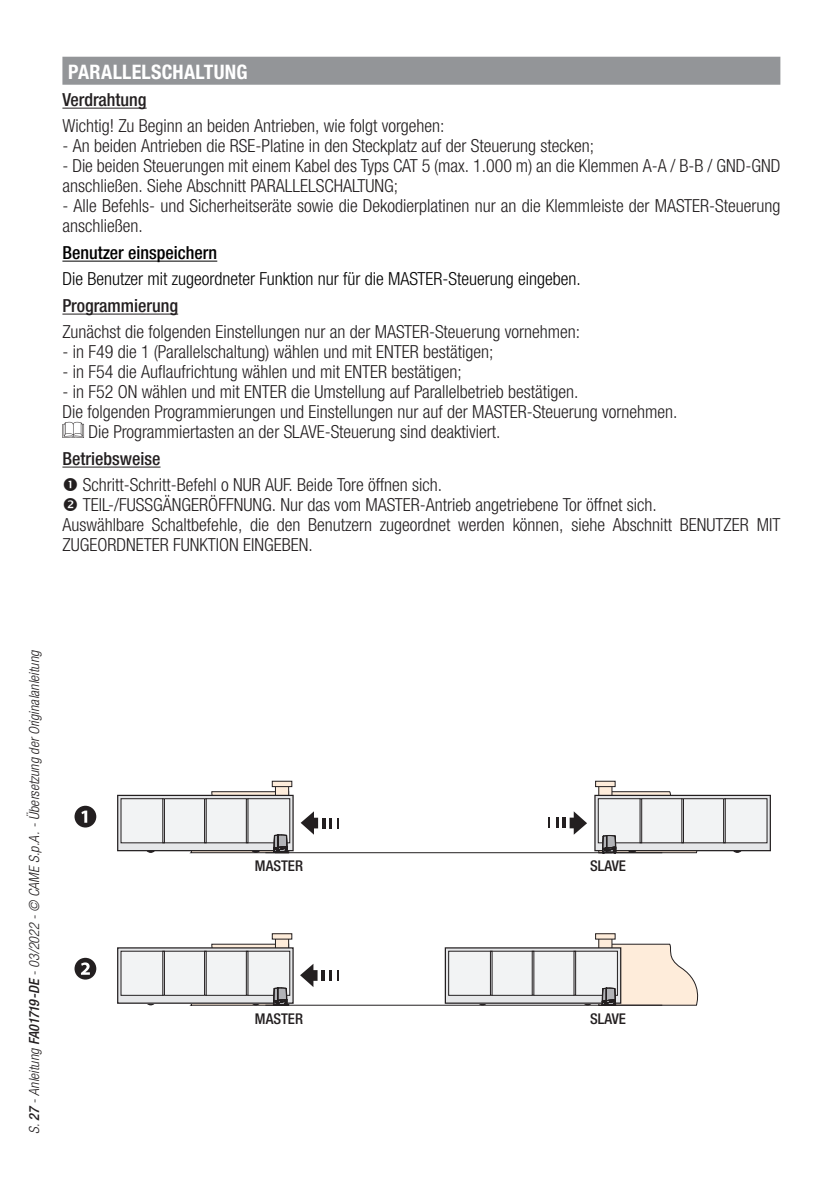
<style>
.page{position:relative;width:840px;height:1191px;background:#fff}
.page>*{position:absolute;margin:0;border:0;box-sizing:border-box;transform-origin:0 0}
.Lingua_su_grigio{font:700 condensed 20px "Helvetica Neue LTW1 G";letter-spacing:.01em;color:#fff}
.Testo_BASE{font:300 condensed 18px/20px "Helvetica Neue LTW1 G";color:#231f20}
.Testo_BASE-2{font:300 condensed 18px "Helvetica Neue LTW1 G";color:#000}
.t1{font:500 condensed 18px "Helvetica Neue LTW1 G";color:#231f20}
.t2{font:500 condensed 18px "Helvetica Neue LTW1 G";color:#000}
.t3{font:500 condensed 14.8px "Helvetica Neue LT Pro";color:#231f20}
.t4{font:italic 300 condensed 14px "Helvetica Neue LTW1 G";color:#231f20}
.s1{font-weight:500}
</style>
<div class="page">
<svg style="left:74px;top:805px;width:22px;height:22px"></svg>
<svg style="left:74px;top:957px;width:22px;height:22px"></svg>
<div style="left:275px;top:938px;width:13px;height:67px;background:#feecda"></div>
<div style="left:275px;top:938px;width:14px;height:67px;border:1px solid #231f20"></div>
<div style="left:272px;top:933px;width:19px;height:6px;background:#feecda"></div>
<div style="left:272px;top:933px;width:20px;height:6px;border:1px solid #231f20"></div>
<svg style="left:598px;top:938px;width:13px;height:67px"></svg>
<div style="left:595px;top:933px;width:19px;height:6px;background:#feecda"></div>
<div style="left:595px;top:933px;width:20px;height:6px;border:1px solid #231f20"></div>
<hr style="left:265px;top:1005px;width:397px;height:1px;background:#231f20">
<div style="left:477px;top:994px;width:11px;height:11px;border:1px solid #231f20;border-radius:50%"></div>
<div style="left:581px;top:994px;width:12px;height:11px;border:1px solid #231f20;border-radius:50%"></div>
<svg style="left:446px;top:949px;width:151px;height:52px"></svg>
<div style="left:448px;top:951px;width:169px;height:44px;background:#f2f3f4"></div>
<div style="left:490px;top:951px;width:2px;height:44px;border:1px solid #231f20"></div>
<div style="left:531px;top:951px;width:3px;height:44px;border:1px solid #231f20"></div>
<div style="left:145px;top:994px;width:11px;height:11px;border:1px solid #231f20;border-radius:50%"></div>
<svg style="left:119px;top:949px;width:172px;height:52px"></svg>
<div style="left:121px;top:951px;width:168px;height:44px;background:#f2f3f4"></div>
<div style="left:162px;top:951px;width:3px;height:44px;border:1px solid #231f20"></div>
<svg style="left:300px;top:964px;width:17px;height:23px"></svg>
<hr style="left:321px;top:970px;width:4px;height:10px;background:#231f20">
<svg style="left:329px;top:970px;width:2px;height:10px"></svg>
<svg style="left:190px;top:943px;width:99px;height:63px"></svg>
<svg style="left:597px;top:943px;width:102px;height:63px"></svg>
<svg style="left:277px;top:787px;width:10px;height:4px"></svg>
<div style="left:275px;top:785px;width:14px;height:68px;border:1px solid #231f20"></div>
<div style="left:272px;top:781px;width:19px;height:5px;background:#feecda"></div>
<div style="left:272px;top:781px;width:20px;height:6px;border:1px solid #231f20"></div>
<svg style="left:600px;top:787px;width:10px;height:4px"></svg>
<div style="left:595px;top:781px;width:19px;height:5px;background:#feecda"></div>
<div style="left:595px;top:781px;width:20px;height:6px;border:1px solid #231f20"></div>
<hr style="left:265px;top:852px;width:397px;height:1px;background:#231f20">
<div style="left:731px;top:841px;width:11px;height:12px;border:1px solid #231f20;border-radius:50%"></div>
<svg style="left:596px;top:796px;width:172px;height:53px"></svg>
<div style="left:594px;top:794px;width:176px;height:57px;border:1px solid #231f20"></div>
<div style="left:598px;top:798px;width:168px;height:45px;background:#f2f3f4"></div>
<div style="left:597px;top:798px;width:169px;height:45px;border:1px solid #231f20"></div>
<div style="left:722px;top:798px;width:3px;height:45px;border:1px solid #231f20"></div>
<div style="left:145px;top:841px;width:11px;height:12px;border:1px solid #231f20;border-radius:50%"></div>
<svg style="left:119px;top:796px;width:172px;height:53px"></svg>
<div style="left:117px;top:794px;width:176px;height:57px;border:1px solid #231f20"></div>
<div style="left:121px;top:798px;width:168px;height:45px;background:#f2f3f4"></div>
<div style="left:121px;top:798px;width:169px;height:45px;border:1px solid #231f20"></div>
<div style="left:162px;top:798px;width:3px;height:45px;border:1px solid #231f20"></div>
<svg style="left:548px;top:811px;width:38px;height:23px"></svg>
<svg style="left:300px;top:811px;width:18px;height:23px"></svg>
<svg style="left:322px;top:818px;width:3px;height:10px"></svg>
<svg style="left:329px;top:818px;width:10px;height:10px"></svg>
<svg style="left:190px;top:791px;width:99px;height:62px"></svg>
<svg style="left:597px;top:791px;width:106px;height:62px"></svg>
<div style="left:62px;top:57px;width:718px;height:28px;background:#939598"></div>
<hr style="left:62px;top:108px;width:84px;height:1px;background:#231f20">
<hr style="left:62px;top:261px;width:155px;height:1px;background:#000">
<hr style="left:62px;top:314px;width:116px;height:1px;background:#231f20">
<hr style="left:62px;top:466px;width:98px;height:1px;background:#231f20">
<svg style="left:62px;top:422px;width:22px;height:16px"></svg>
<p class="Lingua_su_grigio" style="left:68px;top:60px;width:181px">PARALLELSCHALTUNG</p>
<p class="t1" style="left:62px;top:89px;width:86px">Verdrahtung</p>
<p class="Testo_BASE" style="left:62px;top:116px;width:383px">Wichtig! Zu Beginn an beiden Antrieben, wie folgt vorgehen:</p>
<p class="Testo_BASE" style="left:62px;top:136px;width:533px">- An beiden Antrieben die RSE-Platine in den Steckplatz auf der Steuerung stecken;</p>
<p class="Testo_BASE" style="left:62px;top:156px;width:719px">- Die beiden Steuerungen mit einem Kabel des Typs CAT 5 (max. 1.000 m) an die Klemmen A-A / B-B / GND-GND anschließen. Siehe Abschnitt PARALLELSCHALTUNG;</p>
<p class="Testo_BASE" style="left:62px;top:196px;width:719px">- Alle Befehls- und Sicherheitseräte sowie die Dekodierplatinen nur an die Klemmleiste der MASTER-Steuerung anschließen.</p>
<p class="t2" style="left:62px;top:242px;width:156px">Benutzer einspeichern</p>
<p class="Testo_BASE-2" style="left:62px;top:268px;width:519px">Die Benutzer mit zugeordneter Funktion nur für die MASTER-Steuerung eingeben.</p>
<p class="t1" style="left:62px;top:295px;width:117px">Programmierung</p>
<p class="Testo_BASE" style="left:62px;top:322px;width:519px">Zunächst die folgenden Einstellungen nur an der MASTER-Steuerung vornehmen:</p>
<p class="Testo_BASE" style="left:62px;top:342px;width:432px">- in F49 die 1 (Parallelschaltung) wählen und mit ENTER bestätigen;</p>
<p class="Testo_BASE" style="left:62px;top:362px;width:400px">- in F54 die Auflaufrichtung wählen und mit ENTER bestätigen;</p>
<p class="Testo_BASE" style="left:62px;top:382px;width:517px">- in F52 ON wählen und mit ENTER die Umstellung auf Parallelbetrieb bestätigen.</p>
<p class="Testo_BASE" style="left:62px;top:402px;width:616px">Die folgenden Programmierungen und Einstellungen nur auf der MASTER-Steuerung vornehmen.</p>
<p class="Testo_BASE" style="left:88px;top:422px;width:413px">Die Programmiertasten an der SLAVE-Steuerung sind deaktiviert.</p>
<p class="t1" style="left:62px;top:448px;width:99px">Betriebsweise</p>
<p class="Testo_BASE" style="left:83px;top:475px;width:361px">Schritt-Schritt-Befehl o NUR AUF. Beide Tore öffnen sich.</p>
<p class="Testo_BASE" style="left:83px;top:495px;width:575px">TEIL-/FUSSGÄNGERÖFFNUNG. Nur das vom MASTER-Antrieb angetriebene Tor öffnet sich.</p>
<p class="Testo_BASE" style="left:62px;top:515px;width:719px">Auswählbare Schaltbefehle, die den Benutzern zugeordnet werden können, siehe Abschnitt BENUTZER MIT<br>ZUGEORDNETER FUNKTION EINGEBEN.</p>
<p class="t4" style="left:26px;top:1134px;width:486px;rotate:-90deg">S. <span class="s1">27</span> - Anleitung <span class="s1">FA01719-DE</span> - 03/2022 - © CAME S.p.A. - Übersetzung der Originalanleitung</p>
<p class="t3" style="left:255px;top:857px;width:50px">MASTER</p>
<p class="t3" style="left:590px;top:857px;width:37px">SLAVE</p>
<p class="t3" style="left:255px;top:1009px;width:50px">MASTER</p>
<p class="t3" style="left:590px;top:1009px;width:37px">SLAVE</p>
</div>
